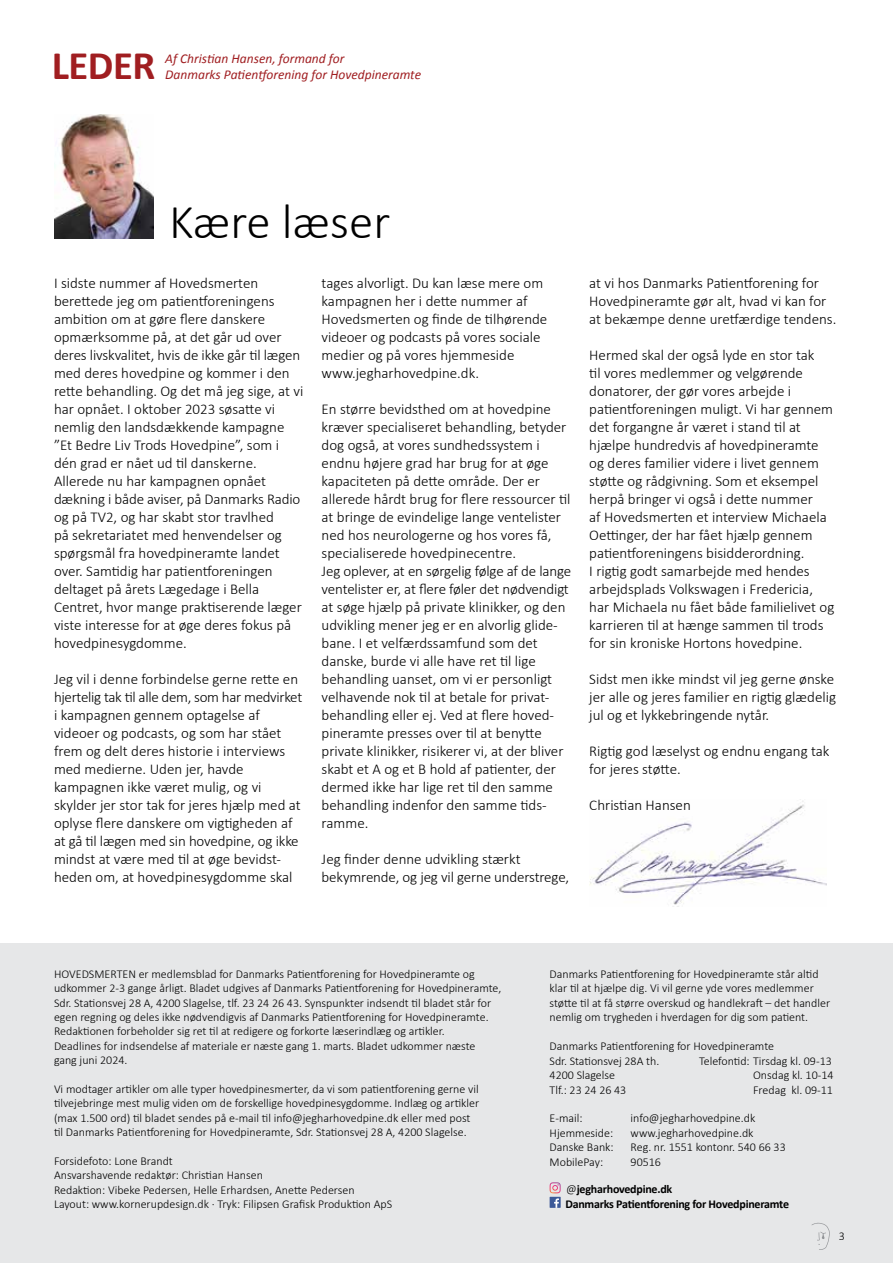
<style>
.page{position:relative;width:893px;height:1263px;background:#fff}
.page>*{position:absolute;margin:0;border:0;box-sizing:border-box;transform-origin:0 0}
.t1{font:300 48.9px "Calibri";color:#000}
.t2{font:700 40.65px "Calibri";letter-spacing:-.01em;color:#a01e21}
.t3{font:300 15px/18px "Calibri";color:#000}
.t4{font:italic 13.5px "Calibri";color:#a01e21}
.t5{font:300 12px/14.4px "Calibri";color:#000}
.t6{font:700 12px/14.4px "Calibri";letter-spacing:-.02em;color:#000}
.s1{font-weight:300}
</style>
<div class="page">
<div style="left:0;top:943px;width:893px;height:320px;background:#e6e7e8"></div>
<svg style="left:811px;top:1223px;width:19px;height:27px"></svg>
<svg style="left:550px;top:1182px;width:11px;height:26px"></svg>
<img style="left:54px;top:114px;width:99px;height:124px">
<img style="left:589px;top:799px;width:237px;height:108px">
<h2 class="t2" style="left:52px;top:40px;width:105px">LEDER</h2>
<p class="t4" style="left:165px;top:49px;width:181px">Af Christian Hansen, formand for</p>
<p class="t4" style="left:165px;top:65px;width:257px">Danmarks Patientforening for Hovedpineramte</p>
<h1 class="t1" style="left:169px;top:192px;width:223px">Kære læser</h1>
<p class="t3" style="left:54px;top:273px;width:251px">I sidste nummer af Hovedsmerten berettede jeg om patientforeningens ambition om at gøre flere danskere opmærksomme på, at det går ud over deres livskvalitet, hvis de ikke går til lægen med deres hovedpine og kommer i den rette behandling. Og det må jeg sige, at vi har opnået. I oktober 2023 søsatte vi nemlig den landsdækkende kampagne ”Et Bedre Liv Trods Hovedpine”, som i dén grad er nået ud til danskerne.<br>Allerede nu har kampagnen opnået dækning i både aviser, på Danmarks Radio og på TV2, og har skabt stor travlhed<br>på sekretariatet med henvendelser og spørgsmål fra hovedpineramte landet over. Samtidig har patientforeningen deltaget på årets Lægedage i Bella Centret, hvor mange praktiserende læger viste interesse for at øge deres fokus på hovedpinesygdomme.</p>
<p class="t3" style="left:54px;top:669px;width:250px">Jeg vil i denne forbindelse gerne rette en hjertelig tak til alle dem, som har medvirket i kampagnen gennem optagelse af videoer og podcasts, og som har stået frem og delt deres historie i interviews med medierne. Uden jer, havde kampagnen ikke været mulig, og vi skylder jer stor tak for jeres hjælp med at oplyse flere danskere om vigtigheden af at gå til lægen med sin hovedpine, og ikke mindst at være med til at øge bevidst&shy;heden om, at hovedpinesygdomme skal</p>
<p class="t3" style="left:322px;top:273px;width:227px">tages alvorligt. Du kan læse mere om kampagnen her i dette nummer af<br>Hovedsmerten og finde de tilhørende videoer og podcasts på vores sociale medier og på vores hjemmeside www.jegharhovedpine.dk.</p>
<p class="t3" style="left:322px;top:399px;width:251px">En større bevidsthed om at hovedpine kræver specialiseret behandling, betyder dog også, at vores sundhedssystem i endnu højere grad har brug for at øge kapaciteten på dette område. Der er allerede hårdt brug for flere ressourcer til at bringe de evindelige lange ventelister ned hos neurologerne og hos vores få, specialiserede hovedpinecentre.<br>Jeg oplever, at en sørgelig følge af de lange ventelister er, at flere føler det nødvendigt at søge hjælp på private klinikker, og den udvikling mener jeg er en alvorlig glide&shy;bane. I et velfærdssamfund som det danske, burde vi alle have ret til lige behandling uanset, om vi er personligt velhavende nok til at betale for privat&shy;behandling eller ej. Ved at flere hoved&shy;pineramte presses over til at benytte private klinikker, risikerer vi, at der bliver skabt et A og et B hold af patienter, der dermed ikke har lige ret til den samme behandling indenfor den samme tids&shy;ramme.</p>
<p class="t3" style="left:322px;top:849px;width:249px">Jeg finder denne udvikling stærkt bekymrende, og jeg vil gerne understrege,</p>
<p class="t3" style="left:589px;top:273px;width:249px">at vi hos Danmarks Patientforening for<br>Hovedpineramte gør alt, hvad vi kan for at bekæmpe denne uretfærdige tendens.</p>
<p class="t3" style="left:589px;top:345px;width:247px">Hermed skal der også lyde en stor tak<br>til vores medlemmer og velgørende donatorer, der gør vores arbejde i patientforeningen muligt. Vi har gennem det forgangne år været i stand til at hjælpe hundredvis af hovedpineramte og deres familier videre i livet gennem støtte og rådgivning. Som et eksempel herpå bringer vi også i dette nummer<br>af Hovedsmerten et interview Michaela Oettinger, der har fået hjælp gennem patientforeningens bisidderordning.<br>I rigtig godt samarbejde med hendes arbejdsplads Volkswagen i Fredericia, har Michaela nu fået både familielivet og karrieren til at hænge sammen til trods for sin kroniske Hortons hovedpine.</p>
<p class="t3" style="left:589px;top:669px;width:248px">Sidst men ikke mindst vil jeg gerne ønske jer alle og jeres familier en rigtig glædelig jul og et lykkebringende nytår.</p>
<p class="t3" style="left:589px;top:741px;width:242px">Rigtig god læselyst og endnu engang tak for jeres støtte.</p>
<p class="t3" style="left:589px;top:795px;width:103px">Christian Hansen</p>
<p class="t5" style="left:54px;top:966px;width:449px">HOVEDSMERTEN er medlemsblad for Danmarks Patientforening for Hovedpineramte og udkommer 2-3 gange årligt. Bladet udgives af Danmarks Patientforening for Hovedpineramte, Sdr. Stationsvej 28 A, 4200 Slagelse, tlf. 23 24 26 43. Synspunkter indsendt til bladet står for egen regning og deles ikke nødvendigvis af Danmarks Patientforening for Hovedpineramte.<br>Redaktionen forbeholder sig ret til at redigere og forkorte læserindlæg og artikler.<br>Deadlines for indsendelse af materiale er næste gang 1. marts. Bladet udkommer næste<br>gang juni 2024.</p>
<p class="t5" style="left:54px;top:1081px;width:427px">Vi modtager artikler om alle typer hovedpinesmerter, da vi som patientforening gerne vil tilvejebringe mest mulig viden om de forskellige hovedpinesygdomme. Indlæg og artikler (max 1.500 ord) til bladet sendes på e-mail til info@jegharhovedpine.dk eller med post til Danmarks Patientforening for Hovedpineramte, Sdr. Stationsvej 28 A, 4200 Slagelse.</p>
<p class="t5" style="left:54px;top:1153px;width:340px">Forsidefoto: Lone Brandt<br>Ansvarshavende redaktør: Christian Hansen<br>Redaktion: Vibeke Pedersen, Helle Erhardsen, Anette Pedersen Layout: www.kornerupdesign.dk · Tryk: Filipsen Grafisk Produktion ApS</p>
<p class="t5" style="left:550px;top:966px;width:282px">Danmarks Patientforening for Hovedpineramte står altid klar til at hjælpe dig. Vi vil gerne yde vores medlemmer støtte til at få større overskud og handlekraft – det handler nemlig om trygheden i hverdagen for dig som patient.</p>
<p class="t5" style="left:550px;top:1038px;width:226px">Danmarks Patientforening for Hovedpineramte<br>Sdr. Stationsvej 28A th.<br>4200 Slagelse<br>Tlf.: 23 24 26 43</p>
<p class="t5" style="left:550px;top:1110px;width:35px">E-mail:</p>
<p class="t5" style="left:631px;top:1110px;width:126px">info@jegharhovedpine.dk</p>
<p class="t5" style="left:550px;top:1125px;width:65px">Hjemmeside:</p>
<p class="t5" style="left:631px;top:1125px;width:124px">www.jegharhovedpine.dk</p>
<p class="t5" style="left:550px;top:1139px;width:66px">Danske Bank:</p>
<p class="t5" style="left:631px;top:1139px;width:157px">Reg. nr. 1551 kontonr. 540 66 33</p>
<p class="t5" style="left:550px;top:1154px;width:55px">MobilePay:</p>
<p class="t5" style="left:631px;top:1154px;width:32px">90516</p>
<p class="t6" style="left:565px;top:1182px;width:225px"><span class="s1">@</span>jegharhovedpine.dk<br>Danmarks Patientforening for Hovedpineramte</p>
<p class="t5" style="left:753px;top:1053px;width:82px;text-indent:-54px">Telefontid: Tirsdag kl. 09-13<br>Onsdag kl. 10-14<br>Fredag kl. 09-11</p>
<p class="t5" style="left:839px;top:1229px;width:8px">3</p>
</div>
